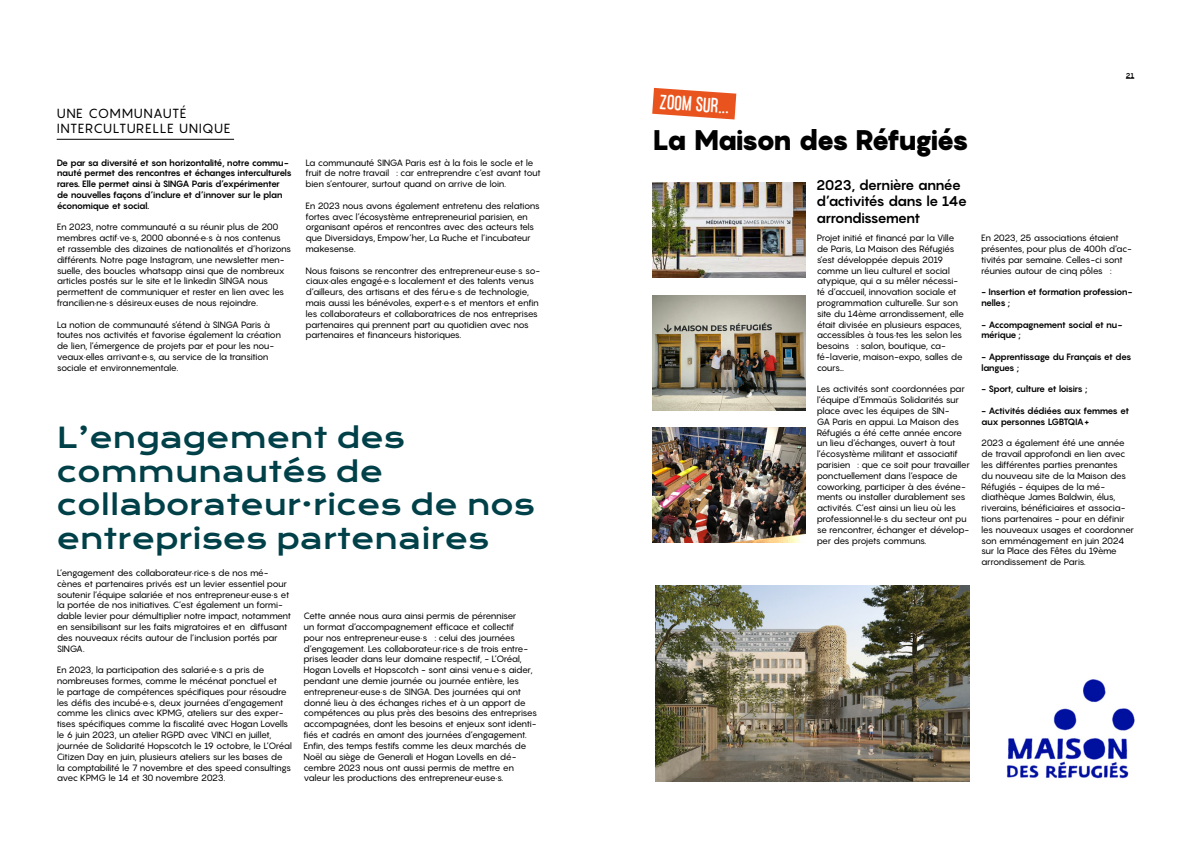
<style>
.page{position:relative;width:1191px;height:842px;background:#fff}
.page>*{position:absolute;margin:0;border:0;box-sizing:border-box;transform-origin:0 0}
.t1{font:28px/33.6px "Krona One";color:#004048}
.t2{font:900 28px "Pangram";letter-spacing:-.1em;color:#000}
.t3{font:18px "Formula Condensed";color:#fff}
.t4{font:700 14px/16.8px "Pangram";letter-spacing:-.065em;color:#000}
.t5{font:13px/15.6px "Pangram";letter-spacing:.045em;color:#000}
.t6{font:9px/10.8px "Pangram";letter-spacing:-.06em;color:#000}
.t7{font:700 9px/10.8px "Pangram";letter-spacing:-.08em;color:#000}
.t8{font:700 7px "Pangram";color:#000}
</style>
<div class="page">
<hr style="left:57px;top:139px;width:177px;height:1px;background:#000">
<svg style="left:652px;top:88px;width:84px;height:31px;background:#ec7145"></svg>
<img style="left:652px;top:428px;width:153px;height:115px">
<img style="left:652px;top:182px;width:153px;height:96px">
<img style="left:652px;top:295px;width:153px;height:115px">
<img style="left:655px;top:585px;width:314px;height:196px">
<img style="left:1006px;top:679px;width:128px;height:100px">
<h3 class="t5" style="left:57px;top:105px;width:175px">UNE COMMUNAUTÉ<br>INTERCULTURELLE UNIQUE</h3>
<p class="t7" style="left:57px;top:157px;width:236px">De par sa diversité et son horizontalité, notre commu&shy;nauté permet des rencontres et échanges interculturels rares. Elle permet ainsi à SINGA Paris d’expérimenter de nouvelles façons d’inclure et d’innover sur le plan économique et social.</p>
<p class="t6" style="left:57px;top:222px;width:236px">En 2023, notre communauté a su réunir plus de 200 membres actif·ve·s, 2000 abonné·e·s à nos contenus et rassemble des dizaines de nationalités et d’horizons différents. Notre page Instagram, une newsletter men&shy;suelle, des boucles whatsapp ainsi que de nombreux articles postés sur le site et le linkedin SINGA nous permettent de communiquer et rester en lien avec les francilien·ne·s désireux·euses de nous rejoindre.</p>
<p class="t6" style="left:57px;top:319px;width:226px">La notion de communauté s’étend à SINGA Paris à toutes nos activités et favorise également la création de lien, l’émergence de projets par et pour les nou&shy;veaux·elles arrivant·e·s, au service de la transition sociale et environnementale.</p>
<p class="t6" style="left:305px;top:157px;width:237px">La communauté SINGA Paris est à la fois le socle et le fruit de notre travail : car entreprendre c’est avant tout bien s’entourer, surtout quand on arrive de loin.</p>
<p class="t6" style="left:305px;top:200px;width:236px">En 2023 nous avons également entretenu des relations fortes avec l’écosystème entrepreneurial parisien, en organisant apéros et rencontres avec des acteurs tels que Diversidays, Empow’her, La Ruche et l’incubateur makesense.</p>
<p class="t6" style="left:305px;top:265px;width:236px">Nous faisons se rencontrer des entrepreneur·euse·s so&shy;ciaux·ales engagé·e·s localement et des talents venus d’ailleurs, des artisans et des féru·e·s de technologie, mais aussi les bénévoles, expert·e·s et mentors et enfin les collaborateurs et collaboratrices de nos entreprises partenaires qui prennent part au quotidien avec nos partenaires et financeurs historiques.</p>
<h1 class="t1" style="left:57px;top:421px;width:479px">L’engagement des communautés de collaborateur·rices de nos entreprises partenaires</h1>
<p class="t6" style="left:57px;top:567px;width:236px">L’engagement des collaborateur·rice·s de nos mé&shy;cènes et partenaires privés est un levier essentiel pour soutenir l’équipe salariée et nos entrepreneur·euse·s et la portée de nos initiatives. C’est également un formi&shy;dable levier pour démultiplier notre impact, notamment en sensibilisant sur les faits migratoires et en diffusant des nouveaux récits autour de l’inclusion portés par SINGA.</p>
<p class="t6" style="left:57px;top:664px;width:237px">En 2023, la participation des salarié·e·s a pris de nombreuses formes, comme le mécénat ponctuel et<br>le partage de compétences spécifiques pour résoudre les défis des incubé·e·s, deux journées d’engagement comme les clinics avec KPMG, ateliers sur des exper&shy;tises spécifiques comme la fiscalité avec Hogan Lovells le 6 juin 2023, un atelier RGPD avec VINCI en juillet, journée de Solidarité Hopscotch le 19 octobre, le L’Oréal Citizen Day en juin, plusieurs ateliers sur les bases de la comptabilité le 7 novembre et des speed consultings avec KPMG le 14 et 30 novembre 2023.</p>
<p class="t6" style="left:303px;top:610px;width:235px">Cette année nous aura ainsi permis de pérenniser<br>un format d’accompagnement efficace et collectif<br>pour nos entrepreneur·euse·s : celui des journées d’engagement. Les collaborateur·rice·s de trois entre&shy;prises leader dans leur domaine respectif, - L’Oréal, Hogan Lovells et Hopscotch - sont ainsi venu·e·s aider, pendant une demie journée ou journée entière, les entrepreneur·euse·s de SINGA. Des journées qui ont donné lieu à des échanges riches et à un apport de compétences au plus près des besoins des entreprises accompagnées, dont les besoins et enjeux sont identi&shy;fiés et cadrés en amont des journées d’engagement.<br>Enfin, des temps festifs comme les deux marchés de Noël au siège de Generali et Hogan Lovells en dé&shy;cembre 2023 nous ont aussi permis de mettre en valeur les productions des entrepreneur·euse·s.</p>
<h2 class="t3" style="left:661px;top:91px;width:70px;rotate:4deg">ZOOM SUR...</h2>
<h1 class="t2" style="left:652px;top:121px;width:318px">La Maison des Réfugiés</h1>
<h3 class="t4" style="left:816px;top:176px;width:152px">2023, dernière année d’activités dans le 14e arrondissement</h3>
<p class="t6" style="left:816px;top:232px;width:149px">Projet initié et financé par la Ville de Paris, La Maison des Réfugiés s’est développée depuis 2019 comme un lieu culturel et social atypique, qui a su mêler nécessi&shy;té d’accueil, innovation sociale et programmation culturelle. Sur son site du 14ème arrondissement, elle était divisée en plusieurs espaces, accessibles à tous·tes les selon les besoins : salon, boutique, ca&shy;fé-laverie, maison-expo, salles de cours…</p>
<p class="t6" style="left:816px;top:384px;width:155px">Les activités sont coordonnées par l’équipe d’Emmaüs Solidarités sur place avec les équipes de SIN-<br>GA Paris en appui. La Maison des Réfugiés a été cette année encore un lieu d’échanges, ouvert à tout l’écosystème militant et associatif parisien : que ce soit pour travailler ponctuellement dans l’espace de coworking, participer à des événe&shy;ments ou installer durablement ses activités. C’est ainsi un lieu où les professionnel·le·s du secteur ont pu se rencontrer, échanger et dévelop&shy;per des projets communs.</p>
<p class="t8" style="left:1125px;top:70px;width:10px">21</p>
<p class="t6" style="left:981px;top:232px;width:152px">En 2023, 25 associations étaient présentes, pour plus de 400h d’ac&shy;tivités par semaine. Celles-ci sont réunies autour de cinq pôles :</p>
<p class="t7" style="left:981px;top:286px;width:153px">- Insertion et formation profession&shy;nelles ;</p>
<p class="t7" style="left:981px;top:319px;width:143px">- Accompagnement social et nu&shy;mérique ;</p>
<p class="t7" style="left:981px;top:351px;width:152px">- Apprentissage du Français et des langues ;</p>
<p class="t7" style="left:981px;top:384px;width:108px">- Sport, culture et loisirs ;</p>
<p class="t7" style="left:981px;top:405px;width:150px">- Activités dédiées aux femmes et aux personnes LGBTQIA+</p>
<p class="t6" style="left:981px;top:438px;width:154px">2023 a également été une année de travail approfondi en lien avec les différentes parties prenantes<br>du nouveau site de la Maison des<br>Réfugiés - équipes de la mé&shy;diathèque James Baldwin, élus, riverains, bénéficiaires et associa&shy;tions partenaires - pour en définir les nouveaux usages et coordonner son emménagement en juin 2024 sur la Place des Fêtes du 19ème arrondissement de Paris.</p>
</div>
